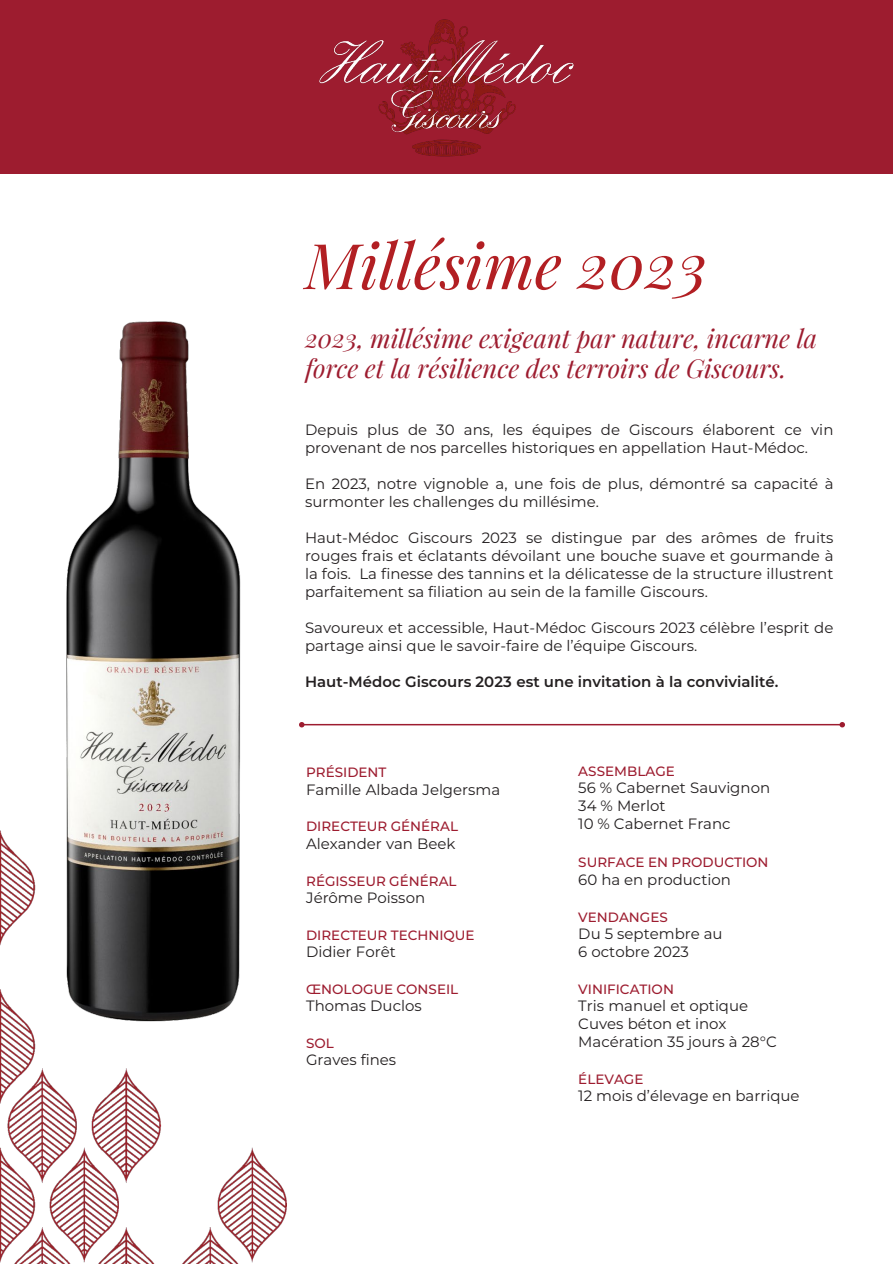
<style>
.page{position:relative;width:893px;height:1264px;background:#fff}
.page>*{position:absolute;margin:0;border:0;box-sizing:border-box;transform-origin:0 0}
.t1{font:italic 63px "Playfair Display";color:#b21f23}
.t2{font:italic 25.5px/30.3px "Playfair Display";color:#9d1c2f}
.t3{font:15px/18px "Montserrat";color:#231f20}
.t4{font:600 15px "Montserrat";color:#231f20}
.t5{font:500 13.5px "Montserrat";color:#9d1c2f}
</style>
<div class="page">
<img style="left:66px;top:321px;width:175px;height:351px">
<img style="left:0;top:672px;width:286px;height:591px">
<div style="left:0;top:0;width:892px;height:173px;background:#9d1c2f"></div>
<img style="left:120px;top:19px;width:652px;height:155px">
<hr style="left:302px;top:723px;width:540px;height:2px;background:#9d1c2f">
<svg style="left:299px;top:722px;width:5px;height:5px"></svg>
<svg style="left:839px;top:722px;width:6px;height:5px"></svg>
<h1 class="t1" style="left:305px;top:223px;width:404px">Millésime 2023</h1>
<p class="t2" style="left:305px;top:322px;width:513px">2023, millésime exigeant par nature, incarne la force et la résilience des terroirs de Giscours.</p>
<p class="t3" style="left:305px;top:419px;width:530px">Depuis plus de 30 ans, les équipes de Giscours élaborent ce vin provenant de nos parcelles historiques en appellation Haut-Médoc.</p>
<p class="t3" style="left:305px;top:473px;width:530px">En 2023, notre vignoble a, une fois de plus, démontré sa capacité à surmonter les challenges du millésime.</p>
<p class="t3" style="left:305px;top:527px;width:530px;text-align:justify">Haut-Médoc Giscours 2023 se distingue par des arômes de fruits rouges frais et éclatants dévoilant une bouche suave et gourmande à la fois. La finesse des tannins et la délicatesse de la structure illustrent parfaitement sa filiation au sein de la famille Giscours.</p>
<p class="t3" style="left:305px;top:617px;width:530px">Savoureux et accessible, Haut-Médoc Giscours 2023 célèbre l’esprit de partage ainsi que le savoir-faire de l’équipe Giscours.</p>
<p class="t4" style="left:305px;top:670px;width:475px">Haut-Médoc Giscours 2023 est une invitation à la convivialité.</p>
<p class="t5" style="left:306px;top:763px;width:82px">PRÉSIDENT</p>
<p class="t3" style="left:306px;top:780px;width:196px">Famille Albada Jelgersma</p>
<p class="t5" style="left:306px;top:817px;width:153px">DIRECTEUR GÉNÉRAL</p>
<p class="t3" style="left:306px;top:834px;width:151px">Alexander van Beek</p>
<p class="t5" style="left:306px;top:871px;width:152px">RÉGISSEUR GÉNÉRAL</p>
<p class="t3" style="left:306px;top:888px;width:121px">Jérôme Poisson</p>
<p class="t5" style="left:306px;top:925px;width:170px">DIRECTEUR TECHNIQUE</p>
<p class="t3" style="left:306px;top:942px;width:91px">Didier Forêt</p>
<p class="t5" style="left:306px;top:979px;width:154px">ŒNOLOGUE CONSEIL</p>
<p class="t3" style="left:306px;top:996px;width:117px">Thomas Duclos</p>
<p class="t5" style="left:306px;top:1033px;width:29px">SOL</p>
<p class="t3" style="left:306px;top:1050px;width:92px">Graves fines</p>
<p class="t5" style="left:578px;top:761px;width:98px">ASSEMBLAGE</p>
<p class="t3" style="left:578px;top:778px;width:193px">56 % Cabernet Sauvignon<br>34 % Merlot</p>
<p class="t3" style="left:578px;top:814px;width:154px">10 % Cabernet Franc</p>
<p class="t5" style="left:578px;top:853px;width:192px">SURFACE EN PRODUCTION</p>
<p class="t3" style="left:578px;top:870px;width:154px">60 ha en production</p>
<p class="t5" style="left:578px;top:907px;width:91px">VENDANGES</p>
<p class="t3" style="left:578px;top:924px;width:146px">Du 5 septembre au</p>
<p class="t3" style="left:578px;top:942px;width:112px">6 octobre 2023</p>
<p class="t5" style="left:578px;top:979px;width:97px">VINIFICATION</p>
<p class="t3" style="left:578px;top:996px;width:200px">Tris manuel et optique<br>Cuves béton et inox<br>Macération 35 jours à 28°C</p>
<p class="t5" style="left:578px;top:1069px;width:67px">ÉLEVAGE</p>
<p class="t3" style="left:578px;top:1086px;width:223px">12 mois d’élevage en barrique</p>
</div>
